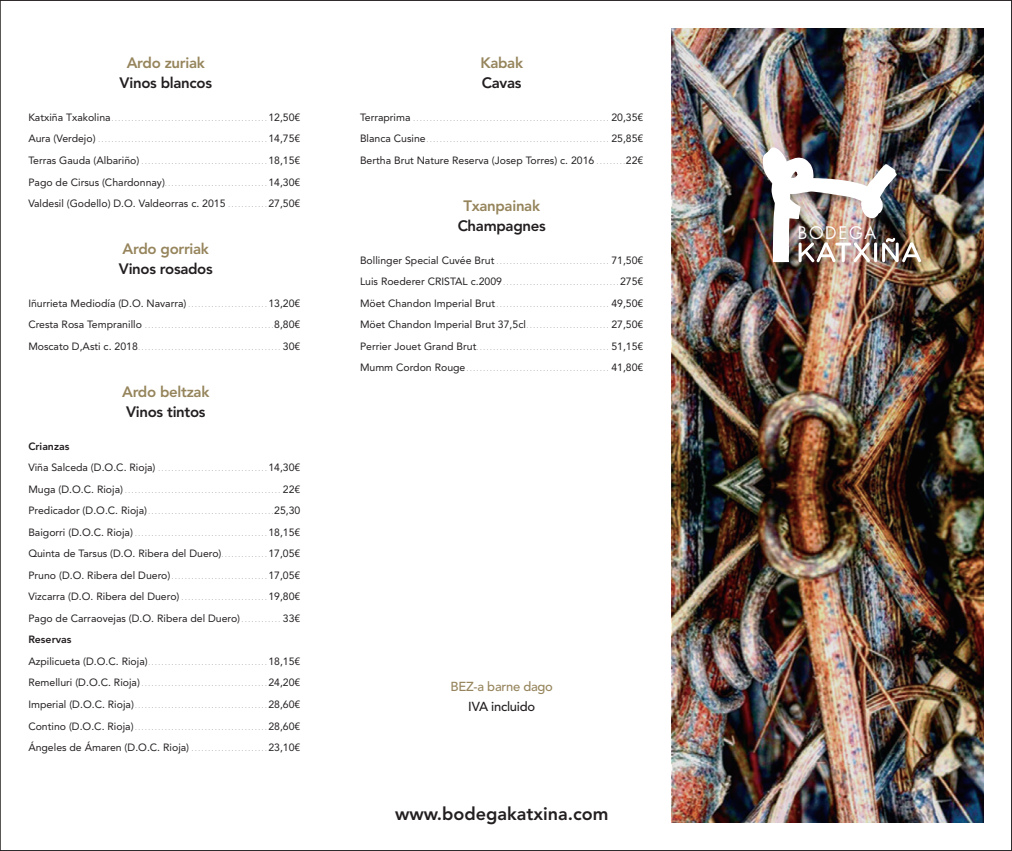
<style>
.page{position:relative;width:1012px;height:851px;background:#fff}
.page>*{position:absolute;margin:0;border:0;box-sizing:border-box;transform-origin:0 0}
.Image_Text_LEFT{font:800 18px "Avenir LT Std";color:#231f20}
.SPRING_SUMMER{font:16.9px "Futura Std";letter-spacing:.1em;color:#fff}
.TÍTULOS_VINOS{font:800 15px/20px "Avenir LT Std";letter-spacing:-.02em;color:#96855c}
.TÍTULOS_VINOS-2{font:800 15px/20px "Avenir LT Std";letter-spacing:-.02em;color:#231f20;text-align:center}
.TÍTULOS{font:500 13px/20px "Avenir LT Std";letter-spacing:-.02em;color:#96855c;text-align:center}
.PLATOS{font:10.5px "Avenir LT Std";color:#231f20}
.VINOS{font:800 10.5px "Avenir LT Std";color:#231f20}
.PLATOS-2{font:6px "Avenir LT Std";color:#6c6d70}
.s1{color:#96855c}
.s2{font-size:10.5px;color:#231f20}
.s3{font-size:6px;color:#6c6d70}
.s4{color:#231f20}
</style>
<div class="page">
<img style="left:671px;top:28px;width:313px;height:795px">
<p class="TÍTULOS_VINOS-2" style="left:120px;top:53px;width:94px"><span class="s1">Ardo zuriak<br></span>Vinos blancos</p>
<p class="PLATOS-2" style="left:28px;top:115px;width:274px"><span class="s2">Katxiña Txakolina</span> . . . . . . . . . . . . . . . . . . . . . . . . . . . . . . . . . . . . . . . . . . . . . . <span class="s2">12,50€</span></p>
<p class="PLATOS-2" style="left:28px;top:137px;width:274px"><span class="s2">Aura (Verdejo)</span> . . . . . . . . . . . . . . . . . . . . . . . . . . . . . . . . . . . . . . . . . . . . . . . . . . <span class="s2">14,75€</span></p>
<p class="PLATOS-2" style="left:28px;top:158px;width:274px"><span class="s2">Terras Gauda (Albariño)</span> . . . . . . . . . . . . . . . . . . . . . . . . . . . . . . . . . . . . . <span class="s2">18,15€</span></p>
<p class="PLATOS" style="left:28px;top:176px;width:274px">Pago de Cirsus (Chardonnay) <span class="s3">. . . . . . . . . . . . . . . . . . . . . . . . . . . . . .</span> 14,30€</p>
<p class="PLATOS" style="left:28px;top:197px;width:274px">Valdesil (Godello) D.O. Valdeorras c. 2015 <span class="s3">. . . . . . . . . . .</span> 27,50€</p>
<p class="TÍTULOS_VINOS-2" style="left:119px;top:239px;width:96px;text-align:left"><span class="s1">Ardo gorriak<br></span>Vinos rosados</p>
<p class="PLATOS" style="left:28px;top:297px;width:274px">Iñurrieta Mediodía (D.O. Navarra) <span class="s3">. . . . . . . . . . . . . . . . . . . . . . .</span> 13,20€</p>
<p class="PLATOS-2" style="left:28px;top:323px;width:274px"><span class="s2">Cresta Rosa Tempranillo</span> . . . . . . . . . . . . . . . . . . . . . . . . . . . . . . . . . . . . . . <span class="s2">8,80€</span></p>
<p class="PLATOS-2" style="left:28px;top:344px;width:274px"><span class="s2">Moscato D,Asti c. 2018</span> . . . . . . . . . . . . . . . . . . . . . . . . . . . . . . . . . . . . . . . . . . . <span class="s2">30€</span></p>
<p class="TÍTULOS_VINOS" style="left:122px;top:381px;width:89px">Ardo beltzak<br><span class="s4">Vinos tintos</span></p>
<p class="VINOS" style="left:28px;top:440px;width:43px">Crianzas</p>
<p class="PLATOS-2" style="left:28px;top:465px;width:274px"><span class="s2">Viña Salceda (D.O.C. Rioja)</span> . . . . . . . . . . . . . . . . . . . . . . . . . . . . . . . . <span class="s2">14,30€</span></p>
<p class="PLATOS-2" style="left:28px;top:487px;width:274px"><span class="s2">Muga (D.O.C. Rioja)</span> . . . . . . . . . . . . . . . . . . . . . . . . . . . . . . . . . . . . . . . . . . . . . . . <span class="s2">22€</span></p>
<p class="PLATOS-2" style="left:28px;top:508px;width:274px"><span class="s2">Predicador (D.O.C. Rioja)</span> . . . . . . . . . . . . . . . . . . . . . . . . . . . . . . . . . . . . . <span class="s2">25,30</span></p>
<p class="PLATOS-2" style="left:28px;top:530px;width:274px"><span class="s2">Baigorri (D.O.C. Rioja)</span> . . . . . . . . . . . . . . . . . . . . . . . . . . . . . . . . . . . . . . . <span class="s2">18,15€</span></p>
<p class="PLATOS" style="left:28px;top:547px;width:274px">Quinta de Tarsus (D.O. Ribera del Duero) <span class="s3">. . . . . . . . . . . . .</span> 17,05€</p>
<p class="PLATOS" style="left:28px;top:569px;width:274px">Pruno (D.O. Ribera del Duero) <span class="s3">. . . . . . . . . . . . . . . . . . . . . . . . . . . .</span> 17,05€</p>
<p class="PLATOS" style="left:28px;top:590px;width:274px">Vizcarra (D.O. Ribera del Duero) <span class="s3">. . . . . . . . . . . . . . . . . . . . . . . . .</span> 19,80€</p>
<p class="PLATOS" style="left:28px;top:612px;width:274px">Pago de Carraovejas (D.O. Ribera del Duero) <span class="s3">. . . . . . . . . . . .</span> 33€</p>
<p class="VINOS" style="left:28px;top:633px;width:45px">Reservas</p>
<p class="PLATOS-2" style="left:28px;top:659px;width:274px"><span class="s2">Azpilicueta (D.O.C. Rioja)</span> . . . . . . . . . . . . . . . . . . . . . . . . . . . . . . . . . . . <span class="s2">18,15€</span></p>
<p class="PLATOS-2" style="left:28px;top:680px;width:274px"><span class="s2">Remelluri (D.O.C. Rioja)</span> . . . . . . . . . . . . . . . . . . . . . . . . . . . . . . . . . . . . . <span class="s2">24,20€</span></p>
<p class="PLATOS-2" style="left:28px;top:702px;width:274px"><span class="s2">Imperial (D.O.C. Rioja)</span> . . . . . . . . . . . . . . . . . . . . . . . . . . . . . . . . . . . . . . . <span class="s2">28,60€</span></p>
<p class="PLATOS-2" style="left:28px;top:723px;width:274px"><span class="s2">Contino (D.O.C. Rioja)</span> . . . . . . . . . . . . . . . . . . . . . . . . . . . . . . . . . . . . . . . <span class="s2">28,60€</span></p>
<p class="PLATOS" style="left:28px;top:741px;width:274px">Ángeles de Ámaren (D.O.C. Rioja) <span class="s3">. . . . . . . . . . . . . . . . . . . . . .</span> 23,10€</p>
<p class="TÍTULOS_VINOS" style="left:480px;top:53px;width:44px">Kabak<br><span class="s4">Cavas</span></p>
<p class="PLATOS-2" style="left:360px;top:115px;width:285px"><span class="s2">Terraprima</span> . . . . . . . . . . . . . . . . . . . . . . . . . . . . . . . . . . . . . . . . . . . . . . . . . . . . . . . . . . . <span class="s2">20,35€</span></p>
<p class="PLATOS-2" style="left:360px;top:137px;width:285px"><span class="s2">Blanca Cusine</span> . . . . . . . . . . . . . . . . . . . . . . . . . . . . . . . . . . . . . . . . . . . . . . . . . . . . . . . <span class="s2">25,85€</span></p>
<p class="PLATOS" style="left:360px;top:154px;width:285px">Bertha Brut Nature Reserva (Josep Torres) c. 2016 <span class="s3">. . . . . . . .</span> 22€</p>
<p class="TÍTULOS_VINOS" style="left:458px;top:196px;width:90px;text-align:center">Txanpainak<br><span class="s4">Champagnes</span></p>
<p class="PLATOS-2" style="left:360px;top:258px;width:285px"><span class="s2">Bollinger Special Cuvée Brut</span> . . . . . . . . . . . . . . . . . . . . . . . . . . . . . . . . . . <span class="s2">71,50€</span></p>
<p class="PLATOS-2" style="left:360px;top:280px;width:285px"><span class="s2">Luis Roederer CRISTAL c. 2009</span> . . . . . . . . . . . . . . . . . . . . . . . . . . . . . . . . . . . <span class="s2">275€</span></p>
<p class="PLATOS-2" style="left:360px;top:301px;width:285px"><span class="s2">Möet Chandon Imperial Brut</span> . . . . . . . . . . . . . . . . . . . . . . . . . . . . . . . . . . <span class="s2">49,50€</span></p>
<p class="PLATOS" style="left:360px;top:318px;width:285px">Möet Chandon Imperial Brut 37,5cl <span class="s3">. . . . . . . . . . . . . . . . . . . . . . . . .</span> 27,50€</p>
<p class="PLATOS-2" style="left:360px;top:344px;width:285px"><span class="s2">Perrier Jouet Grand Brut</span> . . . . . . . . . . . . . . . . . . . . . . . . . . . . . . . . . . . . . . . . <span class="s2">51,15€</span></p>
<p class="PLATOS-2" style="left:360px;top:366px;width:285px"><span class="s2">Mumm Cordon Rouge</span> . . . . . . . . . . . . . . . . . . . . . . . . . . . . . . . . . . . . . . . . . . . <span class="s2">41,80€</span></p>
<p class="TÍTULOS" style="left:451px;top:676px;width:104px">BEZ-a barne dago<br><span class="s4">IVA incluido</span></p>
<p class="Image_Text_LEFT" style="left:395px;top:802px;width:215px">www.bodegakatxina.com</p>
<p class="SPRING_SUMMER" style="left:798px;top:222px;width:80px">BODEGA</p>
</div>
